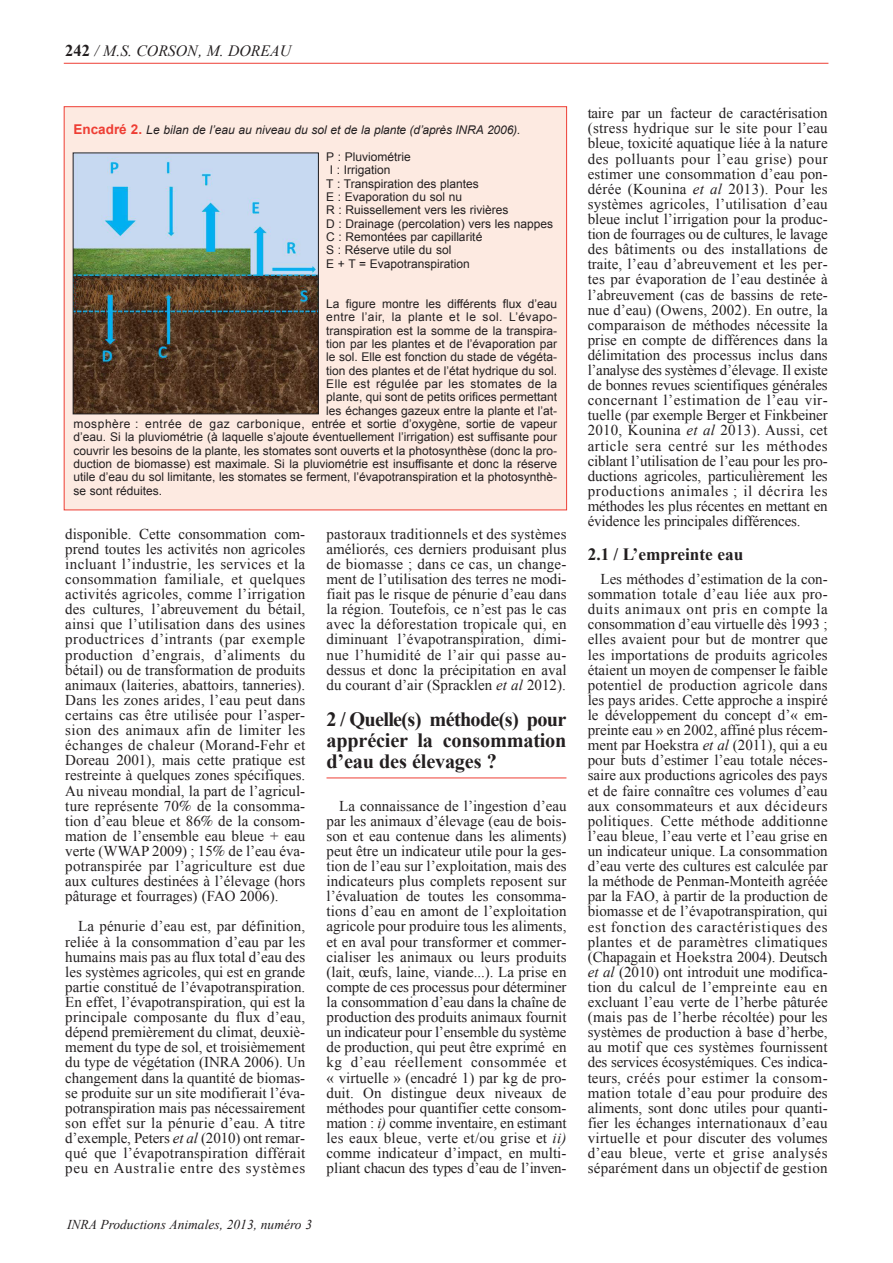
<style>
.page{position:relative;width:893px;height:1263px;background:#fff}
.page>*{position:absolute;margin:0;border:0;box-sizing:border-box;transform-origin:0 0}
.t1{font:700 20.25px/21.1px "Times New Roman";letter-spacing:-.01em;color:#231f20;text-align:justify}
.t2{font:700 17.25px "Times New Roman";color:#231f20}
.t3{font:italic 15.75px "Times New Roman";color:#231f20}
.t4{font:15px/15.1px "Times New Roman";color:#231f20;text-align:justify}
.t5{font:italic 13.5px "Times New Roman";color:#231f20}
.t6{font:12px "Arial";color:#231f20}
.t7{font:12px "Arial";letter-spacing:.035em;color:#231f20}
.t8{font:italic 12px "Arial";color:#231f20}
.s1{font-weight:700;font-style:normal;font-size:16.5px}
.s2{font-weight:700;font-style:normal;font-size:13.5px;color:#ee3e34}
.s3{font-family:"Century Schoolbook BT";font-style:italic}
.s4{font-style:italic}
</style>
<div class="page">
<hr style="left:326px;top:777px;width:240px;height:1px;background:#ee3e34">
<hr style="left:64px;top:63px;width:764px;height:1px;background:#ee3e34">
<div style="left:65px;top:107px;width:501px;height:402px;background:#fdeae1"></div>
<img style="left:75px;top:155px;width:242px;height:257px">
<div style="left:73px;top:153px;width:246px;height:261px;border:1px solid #231f20"></div>
<p class="t3" style="left:65px;top:42px;width:227px"><span class="s1">242</span> / M.S. CORSON, M. DOREAU</p>
<p class="t8" style="left:74px;top:123px;width:448px"><span class="s2">Encadré 2.</span> Le bilan de l’eau au niveau du sol et de la plante (d’après INRA 2006).</p>
<p class="t6" style="left:326px;top:150px;width:86px">P : Pluviométrie</p>
<p class="t6" style="left:330px;top:163px;width:62px">I : Irrigation</p>
<p class="t6" style="left:326px;top:177px;width:154px">T : Transpiration des plantes</p>
<p class="t6" style="left:326px;top:190px;width:137px">E : Evaporation du sol nu</p>
<p class="t6" style="left:326px;top:203px;width:184px">R : Ruissellement vers les rivières</p>
<p class="t6" style="left:326px;top:217px;width:228px">D : Drainage (percolation) vers les nappes</p>
<p class="t6" style="left:326px;top:230px;width:158px">C : Remontées par capillarité</p>
<p class="t6" style="left:326px;top:244px;width:127px">S : Réserve utile du sol</p>
<p class="t6" style="left:326px;top:257px;width:145px">E + T = Evapotranspiration</p>
<p class="t6" style="left:326px;top:297px;width:232px">La figure montre les différents flux d’eau</p>
<p class="t7" style="left:326px;top:310px;width:232px">entre l’air, la plante et le sol. L’évapo-</p>
<p class="t6" style="left:326px;top:324px;width:232px">transpiration est la somme de la transpira-</p>
<p class="t6" style="left:326px;top:337px;width:232px">tion par les plantes et de l’évaporation par</p>
<p class="t6" style="left:326px;top:350px;width:232px">le sol. Elle est fonction du stade de végéta-</p>
<p class="t6" style="left:326px;top:364px;width:232px">tion des plantes et de l’état hydrique du sol.</p>
<p class="t7" style="left:326px;top:377px;width:232px">Elle est régulée par les stomates de la</p>
<p class="t6" style="left:326px;top:390px;width:232px">plante, qui sont de petits orifices permettant</p>
<p class="t6" style="left:326px;top:404px;width:232px">les échanges gazeux entre la plante et l’at-</p>
<p class="t6" style="left:74px;top:417px;width:485px">mosphère : entrée de gaz carbonique, entrée et sortie d’oxygène, sortie de vapeur</p>
<p class="t6" style="left:74px;top:430px;width:485px">d’eau. Si la pluviométrie (à laquelle s’ajoute éventuellement l’irrigation) est suffisante pour</p>
<p class="t6" style="left:74px;top:444px;width:485px">couvrir les besoins de la plante, les stomates sont ouverts et la photosynthèse (donc la pro-</p>
<p class="t6" style="left:74px;top:457px;width:485px">duction de biomasse) est maximale. Si la pluviométrie est insuffisante et donc la réserve</p>
<p class="t6" style="left:74px;top:470px;width:485px">utile d’eau du sol limitante, les stomates se ferment, l’évapotranspiration et la photosynthè-</p>
<p class="t6" style="left:74px;top:484px;width:90px">se sont réduites.</p>
<p class="t4" style="left:65px;top:526px;width:241px">disponible. Cette consommation com&shy;prend toutes les activités non agricoles incluant l’industrie, les services et la consommation familiale, et quelques activités agricoles, comme l’irrigation des cultures, l’abreuvement du bétail, ainsi que l’utilisation dans des usines productrices d’intrants (par exemple production d’engrais, d’aliments du bétail) ou de transformation de produits animaux (laiteries, abattoirs, tanneries).<br>Dans les zones arides, l’eau peut dans certains cas être utilisée pour l’asper&shy;sion des animaux afin de limiter les échanges de chaleur (Morand-Fehr et Doreau 2001), mais cette pratique est restreinte à quelques zones spécifiques.<br>Au niveau mondial, la part de l’agricul&shy;ture représente 70<span class="s3">%</span> de la consomma&shy;tion d’eau bleue et 86<span class="s3">%</span> de la consom&shy;mation de l’ensemble eau bleue + eau verte (WWAP 2009) ; 15<span class="s3">%</span> de l’eau éva&shy;potranspirée par l’agriculture est due aux cultures destinées à l’élevage (hors pâturage et fourrages) (FAO 2006).</p>
<p class="t4" style="left:65px;top:919px;width:242px;text-indent:13px">La pénurie d’eau est, par définition, reliée à la consommation d’eau par les humains mais pas au flux total d’eau des les systèmes agricoles, qui est en grande partie constitué de l’évapotranspiration.<br>En effet, l’évapotranspiration, qui est la principale composante du flux d’eau, dépend premièrement du climat, deuxiè&shy;mement du type de sol, et troisièmement du type de végétation (INRA 2006). Un changement dans la quantité de biomas&shy;se produite sur un site modifierait l’éva&shy;potranspiration mais pas nécessairement son effet sur la pénurie d’eau. A titre d’exemple, Peters <span class="s4">et al</span> (2010) ont remar&shy;qué que l’évapotranspiration différait peu en Australie entre des systèmes</p>
<p class="t4" style="left:326px;top:526px;width:241px">pastoraux traditionnels et des systèmes améliorés, ces derniers produisant plus de biomasse ; dans ce cas, un change&shy;ment de l’utilisation des terres ne modi&shy;fiait pas le risque de pénurie d’eau dans la région. Toutefois, ce n’est pas le cas avec la déforestation tropicale qui, en diminuant l’évapotranspiration, dimi&shy;nue l’humidité de l’air qui passe au&shy;dessus et donc la précipitation en aval du courant d’air (Spracklen <span class="s4">et al</span> 2012).</p>
<p class="t1" style="left:326px;top:709px;width:241px">2 / Quelle(s) méthode(s) pour apprécier la consommation d’eau des élevages ?</p>
<p class="t4" style="left:326px;top:798px;width:241px;text-indent:13px">La connaissance de l’ingestion d’eau par les animaux d’élevage (eau de bois&shy;son et eau contenue dans les aliments) peut être un indicateur utile pour la ges&shy;tion de l’eau sur l’exploitation, mais des indicateurs plus complets reposent sur l’évaluation de toutes les consomma&shy;tions d’eau en amont de l’exploitation agricole pour produire tous les aliments, et en aval pour transformer et commer&shy;cialiser les animaux ou leurs produits (lait, œufs, laine, viande...). La prise en compte de ces processus pour déterminer la consommation d’eau dans la chaîne de production des produits animaux fournit un indicateur pour l’ensemble du système de production, qui peut être exprimé en kg d’eau réellement consommée et « virtuelle » (encadré 1) par kg de pro&shy;duit. On distingue deux niveaux de méthodes pour quantifier cette consom&shy;mation : <span class="s4">i)</span> comme inventaire, en estimant les eaux bleue, verte et/ou grise et <span class="s4">ii) </span>comme indicateur d’impact, en multi&shy;pliant chacun des types d’eau de l’inven-</p>
<p class="t5" style="left:67px;top:1217px;width:247px">INRA Productions Animales, 2013, numéro 3</p>
<p class="t4" style="left:588px;top:106px;width:241px">taire par un facteur de caractérisation (stress hydrique sur le site pour l’eau bleue, toxicité aquatique liée à la nature des polluants pour l’eau grise) pour estimer une consommation d’eau pon&shy;dérée (Kounina <span class="s4">et al</span> 2013). Pour les systèmes agricoles, l’utilisation d’eau bleue inclut l’irrigation pour la produc&shy;tion de fourrages ou de cultures, le lavage des bâtiments ou des installations de traite, l’eau d’abreuvement et les per&shy;tes par évaporation de l’eau destinée à l’abreuvement (cas de bassins de rete&shy;nue d’eau) (Owens, 2002). En outre, la comparaison de méthodes nécessite la prise en compte de différences dans la délimitation des processus inclus dans l’analyse des systèmes d’élevage. Il existe de bonnes revues scientifiques générales concernant l’estimation de l’eau vir&shy;tuelle (par exemple Berger et Finkbeiner 2010, Kounina <span class="s4">et al</span> 2013). Aussi, cet article sera centré sur les méthodes ciblant l’utilisation de l’eau pour les pro&shy;ductions agricoles, particulièrement les productions animales ; il décrira les méthodes les plus récentes en mettant en évidence les principales différences.</p>
<p class="t2" style="left:588px;top:545px;width:157px">2.1 / L’empreinte eau</p>
<p class="t4" style="left:588px;top:571px;width:242px;text-indent:13px">Les méthodes d’estimation de la con&shy;sommation totale d’eau liée aux pro&shy;duits animaux ont pris en compte la consommation d’eau virtuelle dès 1993 ; elles avaient pour but de montrer que les importations de produits agricoles étaient un moyen de compenser le faible potentiel de production agricole dans les pays arides. Cette approche a inspiré le développement du concept d’« em&shy;preinte eau » en 2002, affiné plus récem&shy;ment par Hoekstra <span class="s4">et al</span> (2011), qui a eu pour buts d’estimer l’eau totale néces&shy;saire aux productions agricoles des pays et de faire connaître ces volumes d’eau aux consommateurs et aux décideurs politiques. Cette méthode additionne l’eau bleue, l’eau verte et l’eau grise en un indicateur unique. La consommation d’eau verte des cultures est calculée par la méthode de Penman-Monteith agréée par la FAO, à partir de la production de biomasse et de l’évapotranspiration, qui est fonction des caractéristiques des plantes et de paramètres climatiques (Chapagain et Hoekstra 2004). Deutsch <span class="s4">et al</span> (2010) ont introduit une modifica&shy;tion du calcul de l’empreinte eau en excluant l’eau verte de l’herbe pâturée (mais pas de l’herbe récoltée) pour les systèmes de production à base d’herbe, au motif que ces systèmes fournissent des services écosystémiques. Ces indica&shy;teurs, créés pour estimer la consom&shy;mation totale d’eau pour produire des aliments, sont donc utiles pour quanti&shy;fier les échanges internationaux d’eau virtuelle et pour discuter des volumes d’eau bleue, verte et grise analysés séparément dans un objectif de gestion</p>
</div>
